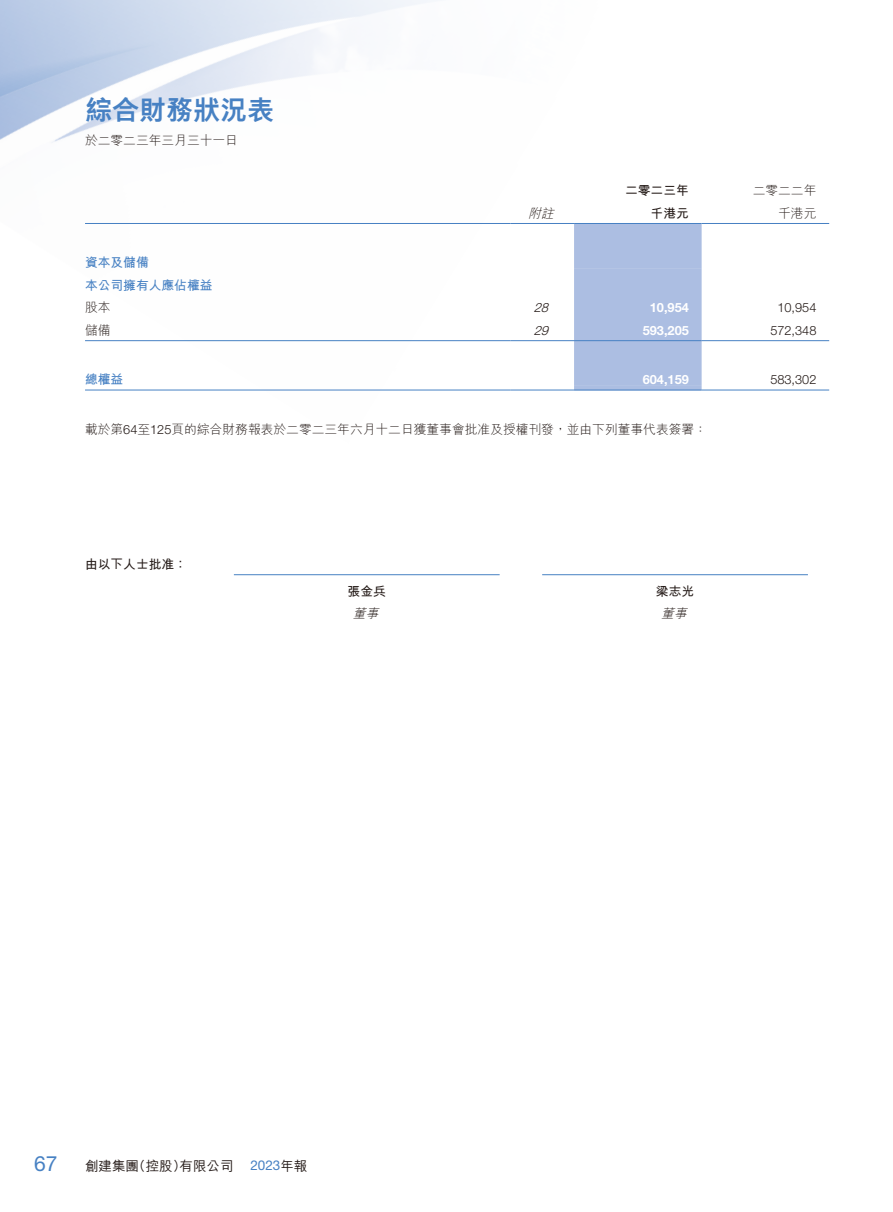
<style>
.page{position:relative;width:893px;height:1212px;background:#fff}
.page>*{position:absolute;margin:0;border:0;box-sizing:border-box;transform-origin:0 0}
.t1{font:800 27px "M Hei HK";color:#4781c3}
.t2{font:21px "Helvetica Neue LT Std";color:#4781c3}
.t3{font:500 13.5px "M Hei HK";color:#231916}
.t4{font:13.5px "Helvetica Neue LT Std";color:#4781c3}
.t5{font:300 12.75px "M Hei HK";color:#231916}
.t6{font:700 12.75px "M Hei HK";color:#231916}
.t7{font:300 12.75px "Helvetica Neue LT Std";color:#231916}
.t8{font:700 12.75px "Helvetica Neue LT Std";color:#fff}
.t9{font:700 12.75px/22.5px "M Hei HK";color:#4781c3}
.t10{font:italic 300 12.75px "M Hei HK";color:#231916}
.t11{font:italic 300 12.75px "Helvetica Neue LT Std";color:#231916}
.s1{font-family:"Helvetica Neue LT Std"}
.s2{font-family:"M Hei HK";font-weight:500;color:#231916}
</style>
<div class="page">
<img style="left:0;top:0;width:574px;height:390px">
<div style="left:574px;top:224px;width:128px;height:166px;background:#acbee2"></div>
<hr style="left:85px;top:223px;width:425px;height:1px;background:#4781c3">
<hr style="left:510px;top:223px;width:64px;height:1px;background:#4781c3">
<hr style="left:574px;top:223px;width:128px;height:1px;background:#4781c3">
<hr style="left:702px;top:223px;width:127px;height:1px;background:#4781c3">
<hr style="left:85px;top:340px;width:425px;height:1px;background:#4781c3">
<hr style="left:510px;top:340px;width:64px;height:1px;background:#4781c3">
<hr style="left:574px;top:340px;width:128px;height:1px;background:#4781c3">
<hr style="left:702px;top:340px;width:127px;height:1px;background:#4781c3">
<hr style="left:85px;top:390px;width:425px;height:1px;background:#4781c3">
<hr style="left:510px;top:390px;width:64px;height:1px;background:#4781c3">
<hr style="left:574px;top:390px;width:128px;height:1px;background:#4781c3">
<hr style="left:702px;top:390px;width:127px;height:1px;background:#4781c3">
<hr style="left:234px;top:574px;width:266px;height:1px;background:#4781c3">
<hr style="left:542px;top:574px;width:266px;height:1px;background:#4781c3">
<h1 class="t1" style="left:85px;top:96px;width:190px">綜合財務狀況表</h1>
<p class="t5" style="left:85px;top:134px;width:154px">於二零二三年三月三十一日</p>
<p class="t9" style="left:85px;top:250px;width:129px">資本及儲備<br>本公司擁有人應佔權益</p>
<p class="t5" style="left:85px;top:301px;width:27px">股本</p>
<p class="t5" style="left:85px;top:324px;width:27px">儲備</p>
<p class="t6" style="left:625px;top:181px;width:65px">二零二三年</p>
<p class="t10" style="left:528px;top:207px;width:30px">附註</p>
<p class="t6" style="left:651px;top:204px;width:40px">千港元</p>
<p class="t11" style="left:534px;top:300px;width:20px">28</p>
<p class="t8" style="left:650px;top:300px;width:40px">10,954</p>
<p class="t11" style="left:534px;top:322px;width:20px">29</p>
<p class="t8" style="left:643px;top:322px;width:48px">593,205</p>
<p class="t9" style="left:85px;top:367px;width:40px">總權益</p>
<p class="t5" style="left:85px;top:423px;width:623px">載於第<span class="s1">64</span>至<span class="s1">125</span>頁的綜合財務報表於二零二三年六月十二日獲董事會批准及授權刊發，並由下列董事代表簽署：</p>
<p class="t8" style="left:643px;top:372px;width:48px">604,159</p>
<p class="t6" style="left:85px;top:555px;width:103px">由以下人士批准：</p>
<p class="t6" style="left:348px;top:582px;width:40px">張金兵</p>
<p class="t10" style="left:353px;top:607px;width:30px">董事</p>
<p class="t6" style="left:656px;top:582px;width:40px">梁志光</p>
<p class="t10" style="left:661px;top:607px;width:30px">董事</p>
<p class="t5" style="left:753px;top:184px;width:65px">二零二二年</p>
<p class="t5" style="left:778px;top:207px;width:40px">千港元</p>
<p class="t7" style="left:777px;top:300px;width:40px">10,954</p>
<p class="t7" style="left:770px;top:322px;width:48px">572,348</p>
<p class="t7" style="left:770px;top:372px;width:48px">583,302</p>
<h2 class="t2" style="left:34px;top:1151px;width:25px">67</h2>
<p class="t3" style="left:85px;top:1156px;width:55px">創建集團</p>
<p class="t3" style="left:132px;top:1156px;width:55px">（控股）</p>
<p class="t3" style="left:180px;top:1156px;width:55px">有限公司</p>
<p class="t4" style="left:250px;top:1157px;width:59px">2023<span class="s2">年報</span></p>
</div>
